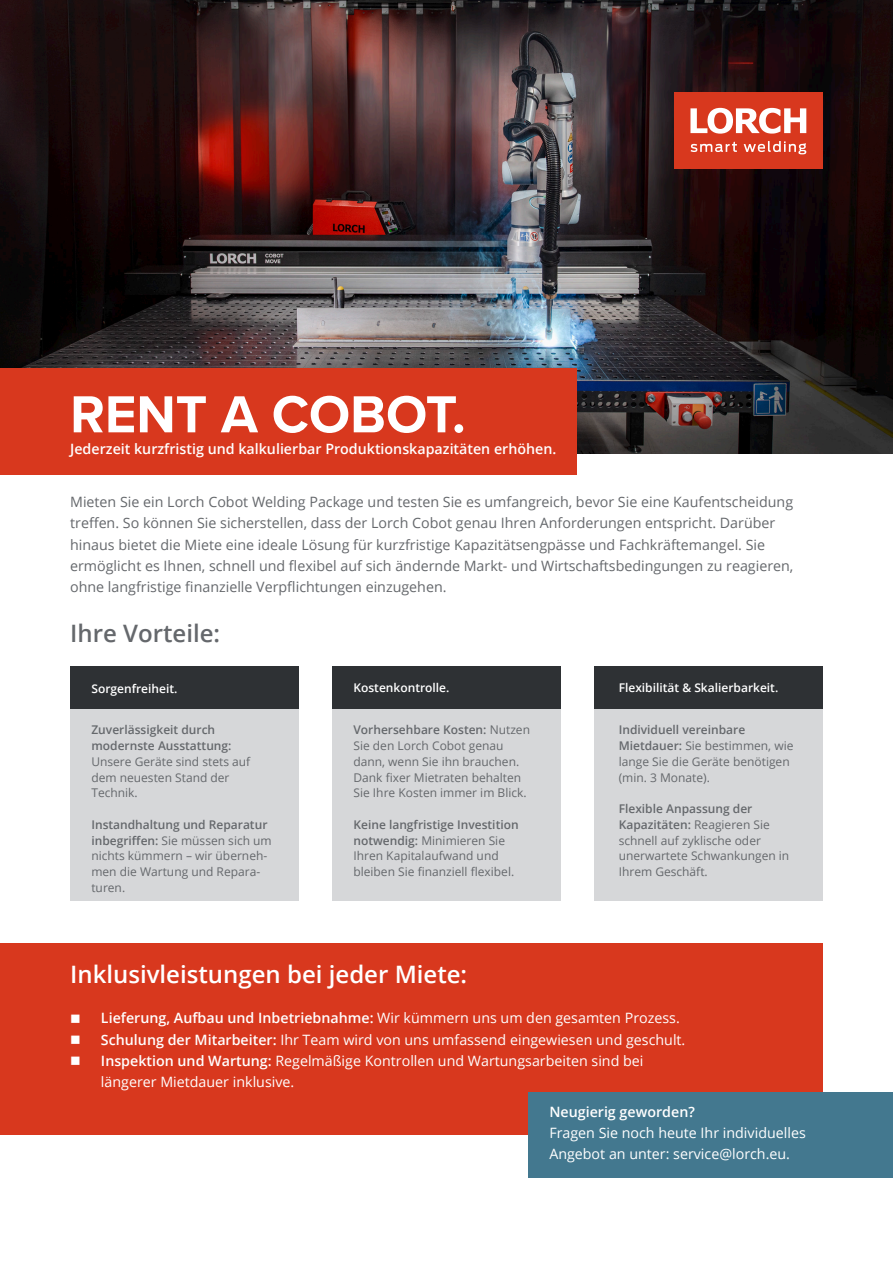
<style>
.page{position:relative;width:893px;height:1263px;background:#fff}
.page>*{position:absolute;margin:0;border:0;box-sizing:border-box;transform-origin:0 0}
.t1{font:700 54px "Proxima Nova";color:#fff}
.t2{font:600 24px "Open Sans";color:#fff}
.t3{font:600 24px "Open Sans";color:#65686c}
.t4{font:14.25px/21.3px "Open Sans";color:#65686c}
.t5{font:14.25px/21.3px "Open Sans";color:#fff}
.t6{font:600 14.25px "Open Sans";color:#fff}
.t7{font:14.25px "Wingdings";color:#fff}
.t8{font:12px/15.8px "Open Sans";color:#65686c}
.t9{font:600 12px "Open Sans";color:#fff}
.s1{font-weight:600}
.s2{font-weight:400}
</style>
<div class="page">
<img style="left:0;top:0;width:893px;height:454px">
<div style="left:674px;top:92px;width:149px;height:76px;background:#d8381e"></div>
<svg style="left:690px;top:108px;width:116px;height:26px"></svg>
<svg style="left:690px;top:141px;width:116px;height:13px"></svg>
<div style="left:0;top:368px;width:577px;height:107px;background:#d8381e"></div>
<div style="left:70px;top:688px;width:229px;height:213px;background:#d6d7d9"></div>
<div style="left:70px;top:667px;width:229px;height:42px;background:#2e3134"></div>
<div style="left:332px;top:709px;width:229px;height:192px;background:#d6d7d9"></div>
<div style="left:594px;top:688px;width:229px;height:213px;background:#d6d7d9"></div>
<div style="left:594px;top:667px;width:229px;height:42px;background:#2e3134"></div>
<div style="left:332px;top:667px;width:229px;height:42px;background:#2e3134"></div>
<div style="left:0;top:943px;width:823px;height:192px;background:#d8381e"></div>
<div style="left:528px;top:1092px;width:365px;height:86px;background:#43788f"></div>
<p class="t1" style="left:70px;top:374px;width:397px">RENT A COBOT.</p>
<p class="t6" style="left:70px;top:439px;width:488px">Jederzeit kurzfristig und kalkulierbar Produktionskapazitäten erhöhen.</p>
<p class="t4" style="left:70px;top:491px;width:725px">Mieten Sie ein Lorch Cobot Welding Package und testen Sie es umfangreich, bevor Sie eine Kaufentscheidung treffen. So können Sie sicherstellen, dass der Lorch Cobot genau Ihren Anforderungen entspricht. Darüber hinaus bietet die Miete eine ideale Lösung für kurzfristige Kapazitätsengpässe und Fachkräftemangel. Sie ermöglicht es Ihnen, schnell und flexibel auf sich ändernde Markt- und Wirtschaftsbedingungen zu reagieren, ohne langfristige finanzielle Verpflichtungen einzugehen.</p>
<p class="t3" style="left:70px;top:617px;width:151px">Ihre Vorteile:</p>
<p class="t9" style="left:91px;top:680px;width:87px">Sorgenfreiheit.</p>
<p class="t8" style="left:91px;top:722px;width:160px"><span class="s1">Zuverlässigkeit durch modernste Ausstattung:<br></span>Unsere Geräte sind stets auf dem neuesten Stand der<br>Technik.</p>
<p class="t8" style="left:91px;top:816px;width:182px"><span class="s1">Instandhaltung und Reparatur inbegriffen:</span> Sie müssen sich um nichts kümmern – wir überneh&shy;men die Wartung und Repara&shy;turen.</p>
<p class="t9" style="left:353px;top:680px;width:98px">Kostenkontrolle.</p>
<p class="t9" style="left:619px;top:680px;width:161px">Flexibilität &amp; Skalierbarkeit.</p>
<p class="t8" style="left:353px;top:722px;width:178px"><span class="s1">Vorhersehbare Kosten:</span> Nutzen<br>Sie den Lorch Cobot genau dann, wenn Sie ihn brauchen.<br>Dank fixer Mietraten behalten<br>Sie Ihre Kosten immer im Blick.</p>
<p class="t8" style="left:353px;top:816px;width:167px"><span class="s1">Keine langfristige Investition notwendig:</span> Minimieren Sie<br>Ihren Kapitalaufwand und bleiben Sie finanziell flexibel.</p>
<p class="t8" style="left:619px;top:722px;width:176px"><span class="s1">Individuell vereinbare<br>Mietdauer:</span> Sie bestimmen, wie lange Sie die Geräte benötigen (min. 3 Monate).</p>
<p class="t8" style="left:619px;top:800px;width:172px"><span class="s1">Flexible Anpassung der<br>Kapazitäten:</span> Reagieren Sie schnell auf zyklische oder unerwartete Schwankungen in<br>Ihrem Geschäft.</p>
<p class="t2" style="left:70px;top:958px;width:399px">Inklusivleistungen bei jeder Miete:</p>
<p class="t6" style="left:101px;top:1008px;width:580px">Lieferung, Aufbau und Inbetriebnahme: <span class="s2">Wir kümmern uns um den gesamten Prozess.</span></p>
<p class="t5" style="left:101px;top:1028px;width:586px"><span class="s1">Schulung der Mitarbeiter:</span> Ihr Team wird von uns umfassend eingewiesen und geschult.</p>
<p class="t5" style="left:101px;top:1050px;width:544px"><span class="s1">Inspektion und Wartung:</span> Regelmäßige Kontrollen und Wartungsarbeiten sind bei längerer Mietdauer inklusive.</p>
<p class="t7" style="left:70px;top:1011px;width:12px">■</p>
<p class="t7" style="left:70px;top:1032px;width:12px">■</p>
<p class="t7" style="left:70px;top:1053px;width:12px">■</p>
<p class="t6" style="left:549px;top:1102px;width:147px">Neugierig geworden?</p>
<p class="t5" style="left:549px;top:1122px;width:258px">Fragen Sie noch heute Ihr individuelles<br>Angebot an unter: service@lorch.eu.</p>
</div>
